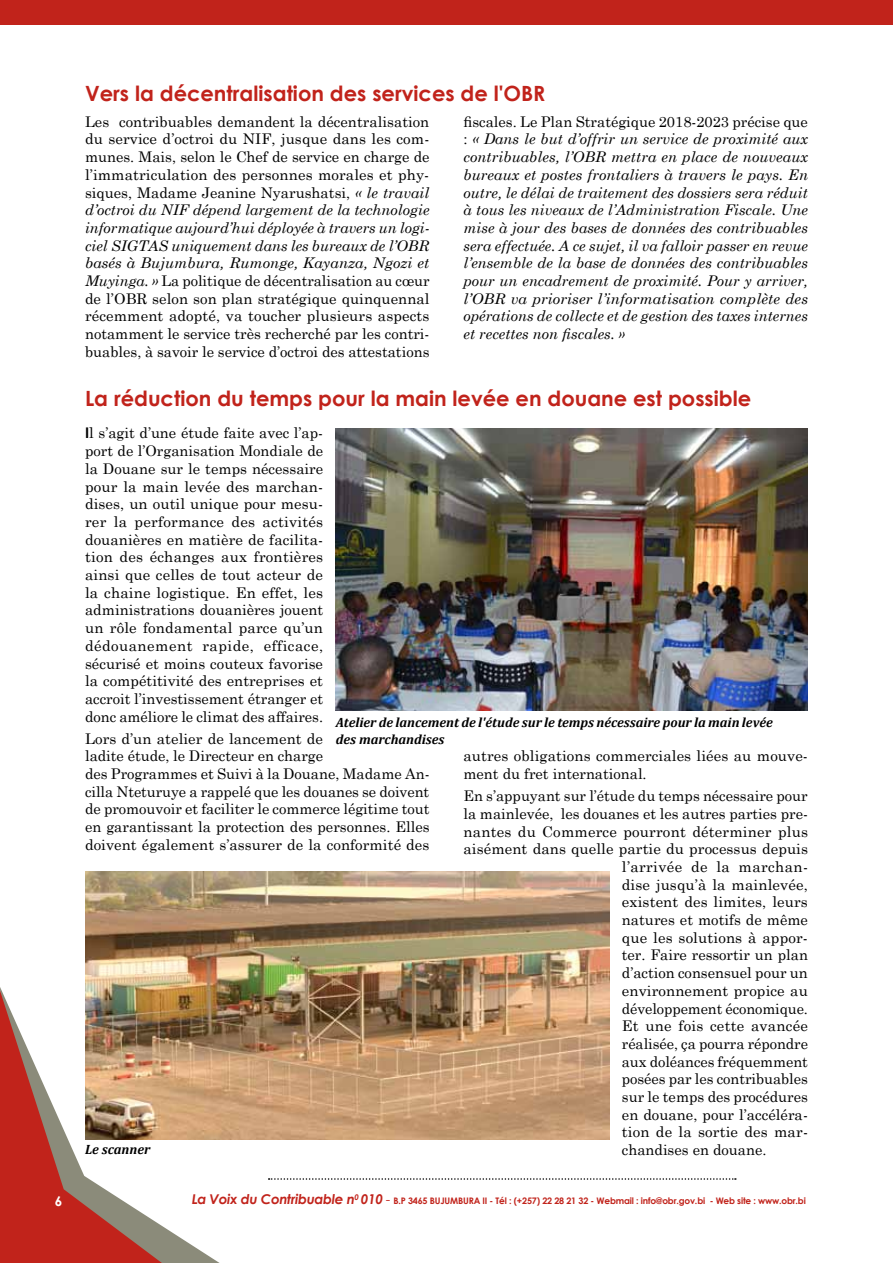
<style>
.page{position:relative;width:893px;height:1263px;background:#fff}
.page>*{position:absolute;margin:0;border:0;box-sizing:border-box;transform-origin:0 0}
.t1{font:700 21px "Century Gothic";color:#c1231b}
.t2{font:14.7px/17.7px "Century Schoolbook";color:#000;text-align:justify}
.t3{font:italic 14.7px/17.7px "Century Schoolbook";color:#000;text-align:justify}
.t4{font:14.7px "Century Schoolbook";letter-spacing:.025em;color:#000}
.t5{font:italic 700 13.5px/16.5px "Cambria";color:#000}
.t6{font:700 13.5px "Century Gothic";color:#fff}
.t7{font:700 9px "Century Gothic";letter-spacing:-.02em;color:#c1231b}
.s1{font-style:italic}
.s2{font-style:normal}
.s3{font-family:"Century Gothic";font-weight:700}
.s4{font-style:italic;font-size:13.5px}
.s5{font-weight:400;font-size:13.5px}
</style>
<div class="page">
<svg style="left:0;top:987px;width:269px;height:276px"></svg>
<svg style="left:0;top:990px;width:162px;height:273px"></svg>
<svg style="left:269px;top:1178px;width:467px;height:2px"></svg>
<div style="left:0;top:0;width:893px;height:24px;background:#c1231b"></div>
<img style="left:336px;top:428px;width:472px;height:282px">
<img style="left:85px;top:872px;width:524px;height:268px">
<h1 class="t1" style="left:85px;top:77px;width:462px">Vers la décentralisation des services de l'OBR</h1>
<p class="t2" style="left:85px;top:111px;width:346px">Les contribuables demandent la décentralisation du service d’octroi du NIF, jusque dans les com&shy;munes. Mais, selon le Chef de service en charge de l’immatriculation des personnes morales et phy&shy;siques, Madame Jeanine Nyarushatsi, <span class="s1">« le travail d’octroi du NIF dépend largement de la technologie informatique aujourd’hui déployée à travers un logi&shy;ciel SIGTAS uniquement dans les bureaux de l’OBR basés à Bujumbura, Rumonge, Kayanza, Ngozi et Muyinga. »</span> La politique de décentralisation au cœur de l’OBR selon son plan stratégique quinquennal récemment adopté, va toucher plusieurs aspects notamment le service très recherché par les contri&shy;buables, à savoir le service d’octroi des attestations</p>
<p class="t3" style="left:463px;top:112px;width:346px"><span class="s2">fiscales. Le Plan Stratégique 2018-2023 précise que :</span> « Dans le but d’offrir un service de proximité aux contribuables, l’OBR mettra en place de nouveaux bureaux et postes frontaliers à travers le pays. En outre, le délai de traitement des dossiers sera réduit à tous les niveaux de l’Administration Fiscale. Une mise à jour des bases de données des contribuables sera effectuée. A ce sujet, il va falloir passer en revue l’ensemble de la base de données des contribuables pour un encadrement de proximité. Pour y arriver, l’OBR va prioriser l’informatisation complète des opérations de collecte et de gestion des taxes internes et recettes non fiscales. »</p>
<h1 class="t1" style="left:85px;top:382px;width:668px">La réduction du temps pour la main levée en douane est possible</h1>
<p class="t2" style="left:85px;top:423px;width:240px"><span class="s3">I</span>l s’agit d’une étude faite avec l’ap&shy;port de l’Organisation Mondiale de la Douane sur le temps nécessaire pour la main levée des marchan&shy;dises, un outil unique pour mesu&shy;rer la performance des activités douanières en matière de facilita&shy;tion des échanges aux frontières ainsi que celles de tout acteur de la chaine logistique. En effet, les administrations douanières jouent un rôle fondamental parce qu’un dédouanement rapide, efficace, sécurisé et moins couteux favorise la compétitivité des entreprises et accroit l’investissement étranger et donc améliore le climat des affaires.</p>
<p class="t2" style="left:85px;top:728px;width:346px;text-align:left">Lors d’un atelier de lancement de<br>ladite étude, le Directeur en charge<br>des Programmes et Suivi à la Douane, Madame An&shy;cilla Nteturuye a rappelé que les douanes se doivent de promouvoir et faciliter le commerce légitime tout en garantissant la protection des personnes. Elles doivent également s’assurer de la conformité des</p>
<p class="t5" style="left:336px;top:714px;width:438px">Atelier de lancement de l'étude sur le temps nécessaire pour la main levée des marchandises</p>
<p class="t2" style="left:463px;top:746px;width:346px">autres obligations commerciales liées au mouve&shy;ment du fret international.</p>
<p class="t2" style="left:463px;top:786px;width:346px">En s’appuyant sur l’étude du temps nécessaire pour</p>
<p class="t2" style="left:463px;top:803px;width:346px">la mainlevée, les douanes et les autres parties pre-</p>
<p class="t2" style="left:463px;top:821px;width:346px">nantes du Commerce pourront déterminer plus</p>
<p class="t2" style="left:463px;top:839px;width:346px">aisément dans quelle partie du processus depuis</p>
<p class="t4" style="left:622px;top:854px;width:188px">l’arrivée de la marchan-</p>
<p class="t2" style="left:622px;top:874px;width:188px">dise jusqu’à la mainlevée,</p>
<p class="t2" style="left:622px;top:892px;width:187px">existent des limites, leurs</p>
<p class="t2" style="left:622px;top:909px;width:188px">natures et motifs de même</p>
<p class="t2" style="left:622px;top:927px;width:188px">que les solutions à appor-</p>
<p class="t2" style="left:622px;top:945px;width:188px">ter. Faire ressortir un plan</p>
<p class="t2" style="left:622px;top:963px;width:188px">d’action consensuel pour un</p>
<p class="t2" style="left:622px;top:980px;width:187px">environnement propice au</p>
<p class="t2" style="left:622px;top:998px;width:188px">développement économique.</p>
<p class="t2" style="left:622px;top:1016px;width:188px">Et une fois cette avancée</p>
<p class="t2" style="left:622px;top:1033px;width:188px">réalisée, ça pourra répondre</p>
<p class="t2" style="left:622px;top:1051px;width:187px">aux doléances fréquemment</p>
<p class="t2" style="left:622px;top:1069px;width:187px">posées par les contribuables</p>
<p class="t2" style="left:622px;top:1086px;width:188px">sur le temps des procédures</p>
<p class="t2" style="left:622px;top:1104px;width:188px">en douane, pour l’accéléra-</p>
<p class="t2" style="left:622px;top:1122px;width:188px">tion de la sortie des mar-</p>
<p class="t2" style="left:622px;top:1140px;width:146px">chandises en douane.</p>
<p class="t5" style="left:85px;top:1141px;width:67px">Le scanner</p>
<p class="t6" style="left:55px;top:1190px;width:9px">6</p>
<p class="t7" style="left:192px;top:1194px;width:616px"><span class="s4">La Voix du Contribuable n</span><sup>0</sup> <span class="s4">010</span> <span class="s5">-</span> B.P 3465 BUJUMBURA II - Tél : (+257) 22 28 21 32 - Webmail : info@obr.gov.bi - Web site : www.obr.bi</p>
</div>
